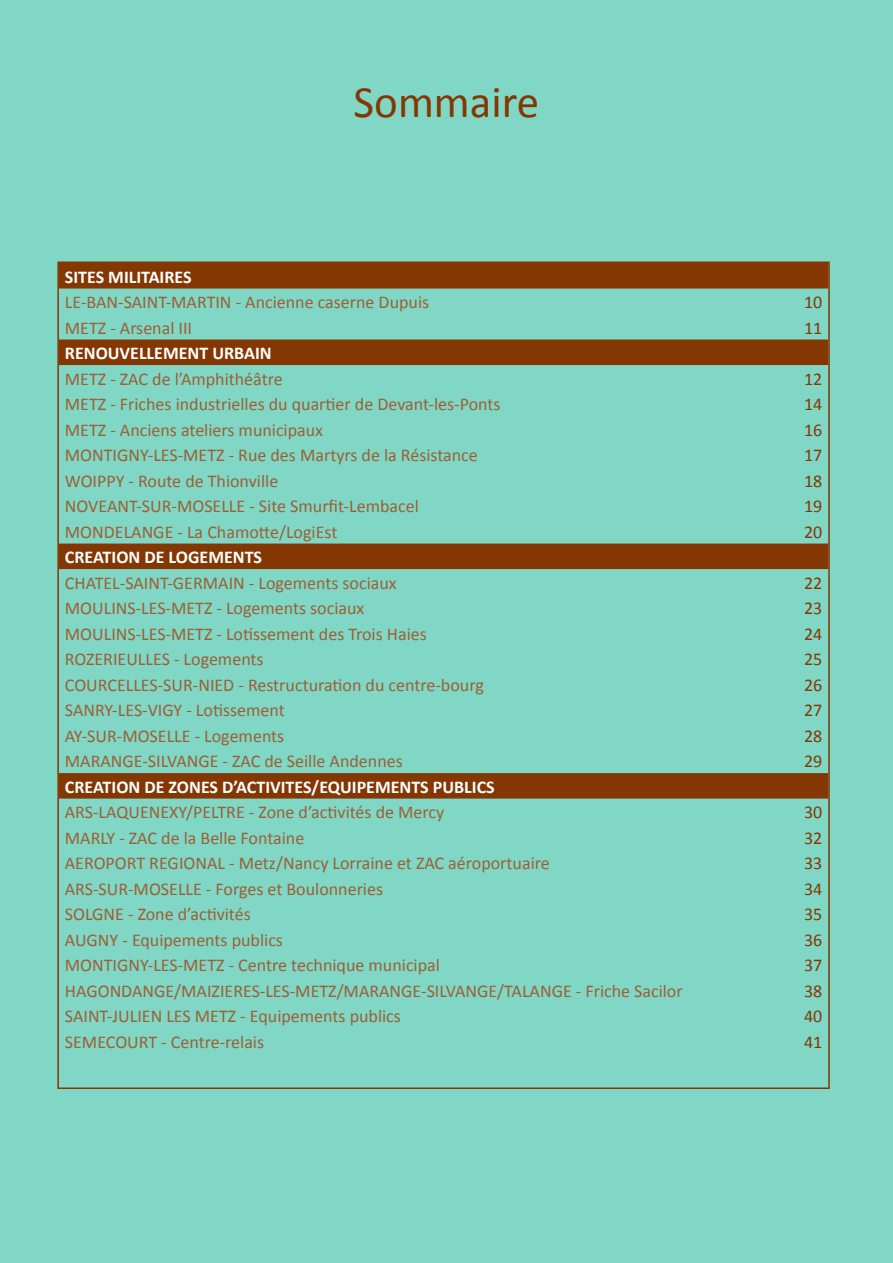
<style>
.page{position:relative;width:893px;height:1263px;background:#80d7c5}
.page>*{position:absolute;margin:0;border:0;box-sizing:border-box;transform-origin:0 0}
.t1{font:45px "Calibri";color:#843703}
.t2{font:18px "Calibri";color:#9d5f35}
.t3{font:700 18px "Calibri";color:#fff}
.t4{font:18px "Calibri";color:#843703}
</style>
<div class="page">
<svg style="left:60px;top:264px;width:767px;height:534px"></svg>
<h1 class="t1" style="left:354px;top:73px;width:187px">Sommaire</h1>
<p class="t3" style="left:65px;top:265px;width:128px">SITES MILITAIRES</p>
<p class="t2" style="left:65px;top:291px;width:366px">LE-BAN-SAINT-MARTIN - Ancienne caserne Dupuis</p>
<p class="t4" style="left:804px;top:291px;width:20px">10</p>
<p class="t2" style="left:65px;top:316px;width:129px">METZ - Arsenal III</p>
<p class="t4" style="left:804px;top:316px;width:20px">11</p>
<p class="t3" style="left:65px;top:342px;width:208px">RENOUVELLEMENT URBAIN</p>
<p class="t2" style="left:65px;top:367px;width:219px">METZ - ZAC de l’Amphithéâtre</p>
<p class="t4" style="left:804px;top:367px;width:20px">12</p>
<p class="t2" style="left:65px;top:393px;width:437px">METZ - Friches industrielles du quartier de Devant-les-Ponts</p>
<p class="t4" style="left:804px;top:393px;width:20px">14</p>
<p class="t2" style="left:65px;top:418px;width:260px">METZ - Anciens ateliers municipaux</p>
<p class="t4" style="left:804px;top:418px;width:20px">16</p>
<p class="t2" style="left:65px;top:444px;width:414px">MONTIGNY-LES-METZ - Rue des Martyrs de la Résistance</p>
<p class="t4" style="left:804px;top:444px;width:20px">17</p>
<p class="t2" style="left:65px;top:469px;width:215px">WOIPPY - Route de Thionville</p>
<p class="t4" style="left:804px;top:469px;width:20px">18</p>
<p class="t2" style="left:65px;top:495px;width:355px">NOVEANT-SUR-MOSELLE - Site Smurfit-Lembacel</p>
<p class="t4" style="left:804px;top:495px;width:20px">19</p>
<p class="t2" style="left:65px;top:520px;width:274px">MONDELANGE - La Chamotte/LogiEst</p>
<p class="t4" style="left:804px;top:520px;width:20px">20</p>
<p class="t3" style="left:65px;top:546px;width:199px">CREATION DE LOGEMENTS</p>
<p class="t2" style="left:65px;top:571px;width:333px">CHATEL-SAINT-GERMAIN - Logements sociaux</p>
<p class="t4" style="left:804px;top:571px;width:20px">22</p>
<p class="t2" style="left:65px;top:597px;width:301px">MOULINS-LES-METZ - Logements sociaux</p>
<p class="t4" style="left:804px;top:597px;width:20px">23</p>
<p class="t2" style="left:65px;top:622px;width:363px">MOULINS-LES-METZ - Lotissement des Trois Haies</p>
<p class="t4" style="left:804px;top:622px;width:20px">24</p>
<p class="t2" style="left:65px;top:648px;width:200px">ROZERIEULLES - Logements</p>
<p class="t4" style="left:804px;top:648px;width:20px">25</p>
<p class="t2" style="left:65px;top:673px;width:420px">COURCELLES-SUR-NIED - Restructuration du centre-bourg</p>
<p class="t4" style="left:804px;top:673px;width:20px">26</p>
<p class="t2" style="left:65px;top:699px;width:221px">SANRY-LES-VIGY - Lotissement</p>
<p class="t4" style="left:804px;top:699px;width:20px">27</p>
<p class="t2" style="left:65px;top:724px;width:221px">AY-SUR-MOSELLE - Logements</p>
<p class="t4" style="left:804px;top:724px;width:20px">28</p>
<p class="t2" style="left:65px;top:750px;width:339px">MARANGE-SILVANGE - ZAC de Seille Andennes</p>
<p class="t4" style="left:804px;top:750px;width:20px">29</p>
<p class="t3" style="left:65px;top:775px;width:431px">CREATION DE ZONES D’ACTIVITES/EQUIPEMENTS PUBLICS</p>
<p class="t2" style="left:65px;top:801px;width:381px">ARS-LAQUENEXY/PELTRE - Zone d’activités de Mercy</p>
<p class="t4" style="left:804px;top:801px;width:20px">30</p>
<p class="t2" style="left:65px;top:826px;width:241px">MARLY - ZAC de la Belle Fontaine</p>
<p class="t4" style="left:804px;top:826px;width:20px">32</p>
<p class="t2" style="left:65px;top:852px;width:486px">AEROPORT REGIONAL - Metz/Nancy Lorraine et ZAC aéroportuaire</p>
<p class="t4" style="left:804px;top:852px;width:20px">33</p>
<p class="t2" style="left:65px;top:877px;width:320px">ARS-SUR-MOSELLE - Forges et Boulonneries</p>
<p class="t4" style="left:804px;top:877px;width:20px">34</p>
<p class="t2" style="left:65px;top:903px;width:187px">SOLGNE - Zone d’activités</p>
<p class="t4" style="left:804px;top:903px;width:20px">35</p>
<p class="t2" style="left:65px;top:928px;width:220px">AUGNY - Equipements publics</p>
<p class="t4" style="left:804px;top:928px;width:20px">36</p>
<p class="t2" style="left:65px;top:954px;width:376px">MONTIGNY-LES-METZ - Centre technique municipal</p>
<p class="t4" style="left:804px;top:954px;width:20px">37</p>
<p class="t2" style="left:65px;top:979px;width:619px">HAGONDANGE/MAIZIERES-LES-METZ/MARANGE-SILVANGE/TALANGE - Friche Sacilor</p>
<p class="t4" style="left:804px;top:979px;width:20px">38</p>
<p class="t2" style="left:65px;top:1005px;width:337px">SAINT-JULIEN LES METZ - Equipements publics</p>
<p class="t4" style="left:804px;top:1005px;width:20px">40</p>
<p class="t2" style="left:65px;top:1030px;width:201px">SEMECOURT - Centre-relais</p>
<p class="t4" style="left:804px;top:1030px;width:20px">41</p>
</div>
